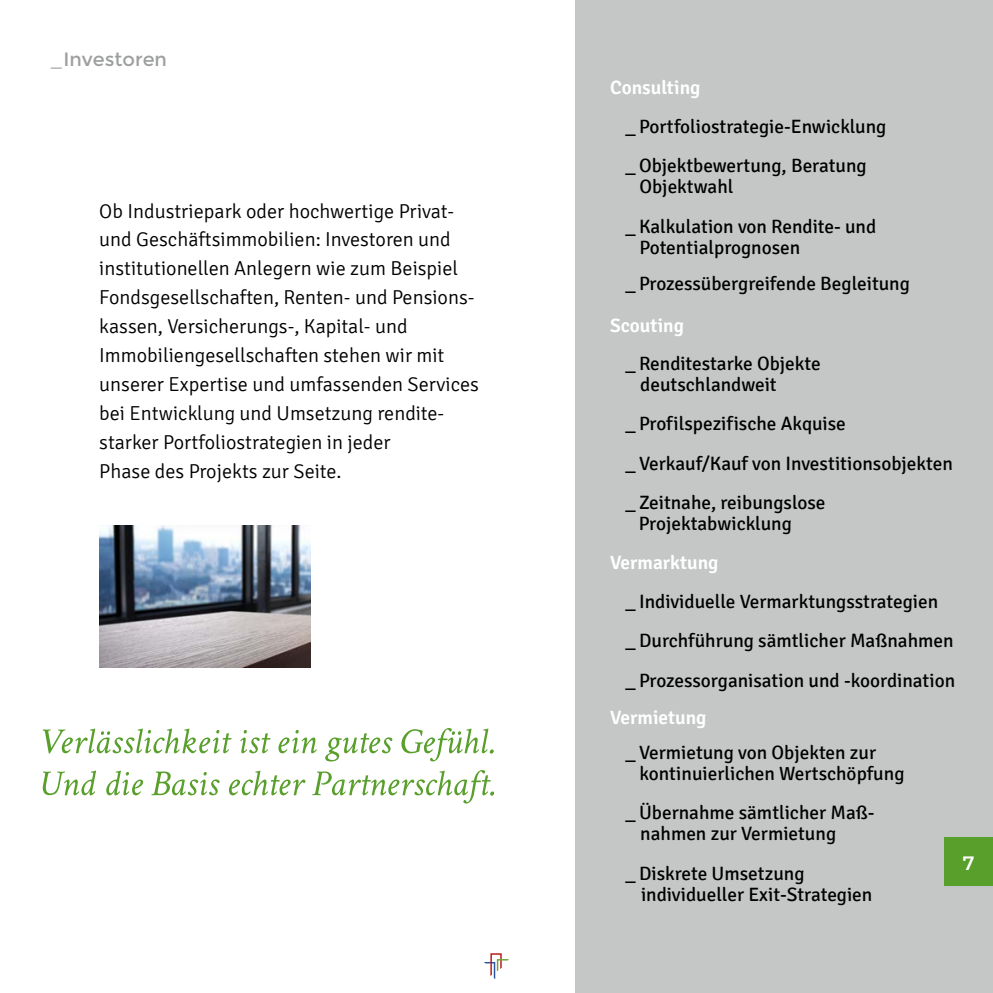
<style>
.page{position:relative;width:993px;height:993px;background:#fff}
.page>*{position:absolute;margin:0;border:0;box-sizing:border-box;transform-origin:0 0}
.t1{font:300 20.12px/28.9px "Signika";color:#000}
.t2{font:19.25px/39.4px "Signika";color:#000}
.t3{font:600 19.25px "Signika";color:#fff}
.t4{font:19.25px "Montserrat";color:#9d9e9e}
.t5{font:600 19.25px "Montserrat";color:#fff}
</style>
<div class="page">
<svg style="left:43px;top:770px;width:451px;height:33px"></svg>
<svg style="left:43px;top:728px;width:450px;height:33px"></svg>
<div style="left:575px;top:0;width:417px;height:992px;background:#c5c7c7"></div>
<img style="left:99px;top:525px;width:211px;height:142px">
<div style="left:943px;top:836px;width:49px;height:49px;background:#589f2b"></div>
<svg style="left:484px;top:953px;width:25px;height:25px"></svg>
<p class="t4" style="left:50px;top:48px;width:119px">_Investoren</p>
<p class="t1" style="left:99px;top:197px;width:381px">Ob Industriepark oder hochwertige Privat&shy;und Geschäftsimmobilien: Investoren und institutionellen Anlegern wie zum Beispiel Fondsgesellschaften, Renten- und Pensions&shy;kassen, Versicherungs-, Kapital- und Immobiliengesellschaften stehen wir mit unserer Expertise und umfassenden Services bei Entwicklung und Umsetzung rendite&shy;starker Portfoliostrategien in jeder<br>Phase des Projekts zur Seite.</p>
<p class="t3" style="left:610px;top:76px;width:92px">Consulting</p>
<p class="t2" style="left:625px;top:107px;width:262px">_ Portfoliostrategie-Enwicklung _ Objektbewertung, Beratung</p>
<p class="t2" style="left:625px;top:167px;width:252px;text-indent:14px">Objektwahl<br>_ Kalkulation von Rendite- und</p>
<p class="t2" style="left:625px;top:229px;width:286px;line-height:36.8px;text-indent:14px">Potentialprognosen<br>_ Prozessübergreifende Begleitung</p>
<p class="t3" style="left:610px;top:314px;width:75px">Scouting</p>
<p class="t2" style="left:640px;top:353px;width:182px;line-height:21px;text-indent:-15px">_ Renditestarke Objekte deutschlandweit</p>
<p class="t2" style="left:625px;top:404px;width:329px">_ Profilspezifische Akquise<br>_ Verkauf/Kauf von Investitionsobjekten _ Zeitnahe, reibungslose</p>
<p class="t2" style="left:638px;top:504px;width:155px">Projektabwicklung</p>
<p class="t3" style="left:610px;top:551px;width:110px">Vermarktung</p>
<p class="t2" style="left:625px;top:581px;width:331px">_ Individuelle Vermarktungsstrategien<br>_ Durchführung sämtlicher Maßnahmen _ Prozessorganisation und -koordination</p>
<p class="t3" style="left:610px;top:706px;width:98px">Vermietung</p>
<p class="t2" style="left:639px;top:742px;width:266px;line-height:21px;text-indent:-14px">_ Vermietung von Objekten zur kontinuierlichen Wertschöpfung</p>
<p class="t2" style="left:640px;top:802px;width:236px;line-height:21px;text-indent:-15px">_ Übernahme sämtlicher Maß&shy;nahmen zur Vermietung</p>
<p class="t2" style="left:640px;top:862px;width:233px;line-height:21px;text-indent:-15px">_ Diskrete Umsetzung individueller Exit-Strategien</p>
<p class="t5" style="left:962px;top:848px;width:13px">7</p>
</div>
